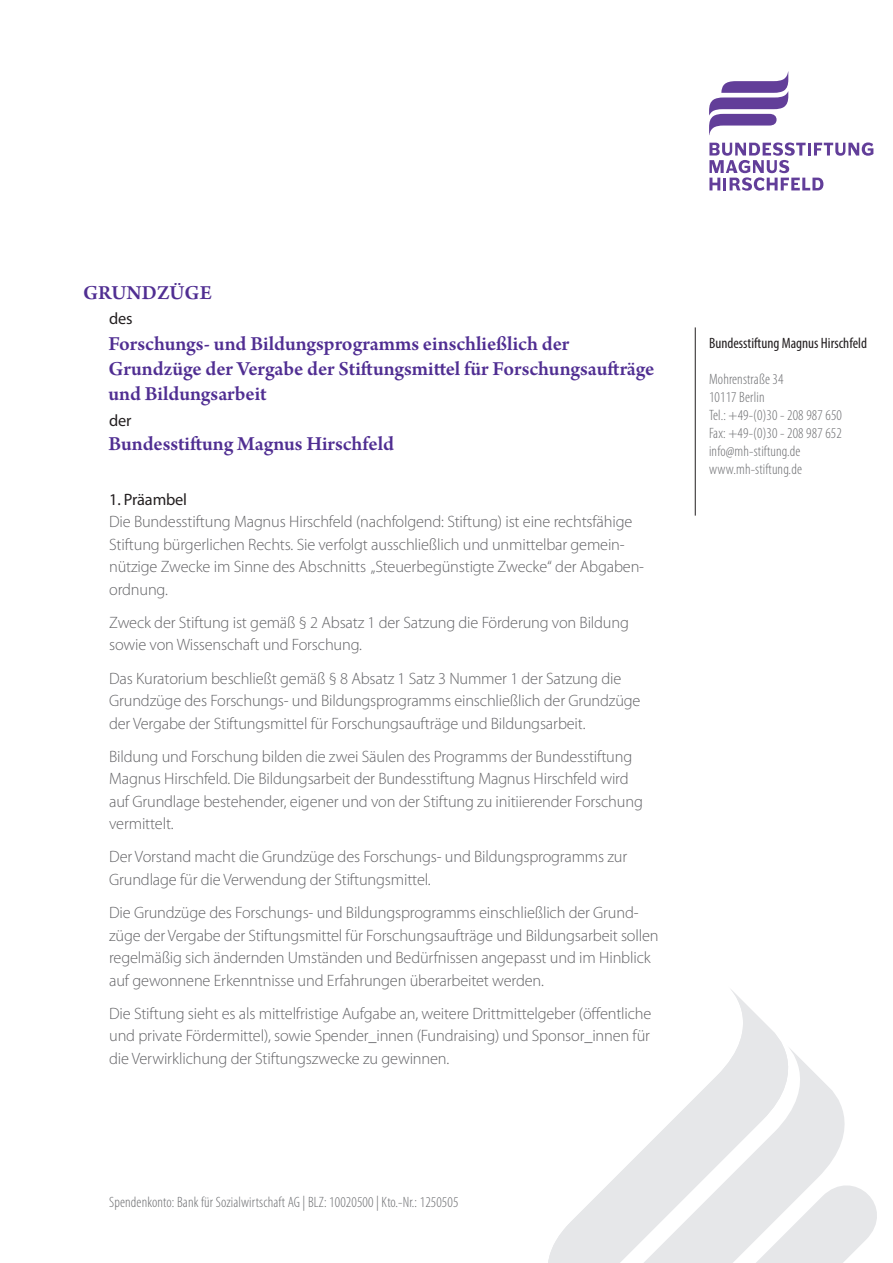
<style>
.page{position:relative;width:893px;height:1263px;background:#fff}
.page>*{position:absolute;margin:0;border:0;box-sizing:border-box;transform-origin:0 0}
.t1{font:600 21px/25.2px "Arno Pro";color:#502e92}
.t2{font:300 16.5px/22.5px "Myriad Pro";letter-spacing:-.01em;color:#636366}
.t3{font:16.5px "Myriad Pro";letter-spacing:-.01em;color:#231f20}
.t4{font:300 condensed 15px/18px "Myriad Pro";letter-spacing:.01em;color:#6c6d70}
.t5{font:condensed 15px "Myriad Pro";color:#231f20}
</style>
<div class="page">
<svg style="left:709px;top:142px;width:164px;height:49px"></svg>
<svg style="left:709px;top:72px;width:79px;height:63px"></svg>
<hr style="left:695px;top:327px;width:1px;height:189px;background:#231f20">
<svg style="left:869px;top:1196px;width:8px;height:40px"></svg>
<svg style="left:731px;top:990px;width:52px;height:55px"></svg>
<svg style="left:548px;top:1045px;width:321px;height:218px;fill:#e6e7e9"></svg>
<p class="t1" style="left:83px;top:281px;width:130px">GRUNDZÜGE</p>
<p class="t1" style="left:108px;top:332px;width:547px">Forschungs- und Bildungsprogramms einschließlich der<br>Grundzüge der Vergabe der Stiftungsmittel für Forschungsaufträge und Bildungsarbeit</p>
<p class="t1" style="left:108px;top:432px;width:287px">Bundesstiftung Magnus Hirschfeld</p>
<p class="t3" style="left:109px;top:308px;width:25px">des</p>
<p class="t3" style="left:109px;top:410px;width:24px">der</p>
<p class="t3" style="left:109px;top:489px;width:79px">1. Präambel</p>
<p class="t2" style="left:109px;top:511px;width:536px">Die Bundesstiftung Magnus Hirschfeld (nachfolgend: Stiftung) ist eine rechtsfähige Stiftung bürgerlichen Rechts. Sie verfolgt ausschließlich und unmittelbar gemein&shy;nützige Zwecke im Sinne des Abschnitts „Steuerbegünstigte Zwecke“ der Abgaben&shy;ordnung.</p>
<p class="t2" style="left:109px;top:611px;width:521px">Zweck der Stiftung ist gemäß § 2 Absatz 1 der Satzung die Förderung von Bildung sowie von Wissenschaft und Forschung.</p>
<p class="t2" style="left:109px;top:667px;width:533px">Das Kuratorium beschließt gemäß § 8 Absatz 1 Satz 3 Nummer 1 der Satzung die<br>Grundzüge des Forschungs- und Bildungsprogramms einschließlich der Grundzüge der Vergabe der Stiftungsmittel für Forschungsaufträge und Bildungsarbeit.</p>
<p class="t2" style="left:109px;top:745px;width:535px">Bildung und Forschung bilden die zwei Säulen des Programms der Bundesstiftung Magnus Hirschfeld. Die Bildungsarbeit der Bundesstiftung Magnus Hirschfeld wird auf Grundlage bestehender, eigener und von der Stiftung zu initiierender Forschung vermittelt.</p>
<p class="t2" style="left:109px;top:846px;width:520px">Der Vorstand macht die Grundzüge des Forschungs- und Bildungsprogramms zur<br>Grundlage für die Verwendung der Stiftungsmittel.</p>
<p class="t2" style="left:109px;top:901px;width:551px">Die Grundzüge des Forschungs- und Bildungsprogramms einschließlich der Grund&shy;züge der Vergabe der Stiftungsmittel für Forschungsaufträge und Bildungsarbeit sollen regelmäßig sich ändernden Umständen und Bedürfnissen angepasst und im Hinblick auf gewonnene Erkenntnisse und Erfahrungen überarbeitet werden.</p>
<p class="t2" style="left:109px;top:1002px;width:544px;text-align:justify">Die Stiftung sieht es als mittelfristige Aufgabe an, weitere Drittmittelgeber (öffentliche und private Fördermittel), sowie Spender_innen (Fundraising) und Sponsor_innen für die Verwirklichung der Stiftungszwecke zu gewinnen.</p>
<p class="t4" style="left:109px;top:1193px;width:351px">Spendenkonto: Bank für Sozialwirtschaft AG | BLZ: 10020500 | Kto.-Nr.: 1250505</p>
<p class="t5" style="left:709px;top:334px;width:159px">Bundesstiftung Magnus Hirschfeld</p>
<p class="t4" style="left:709px;top:370px;width:134px">Mohrenstraße 34<br>10117 Berlin<br>Tel.: +49-(0)30 - 208 987 650<br>Fax: +49-(0)30 - 208 987 652 info@mh-stiftung.de www.mh-stiftung.de</p>
</div>
